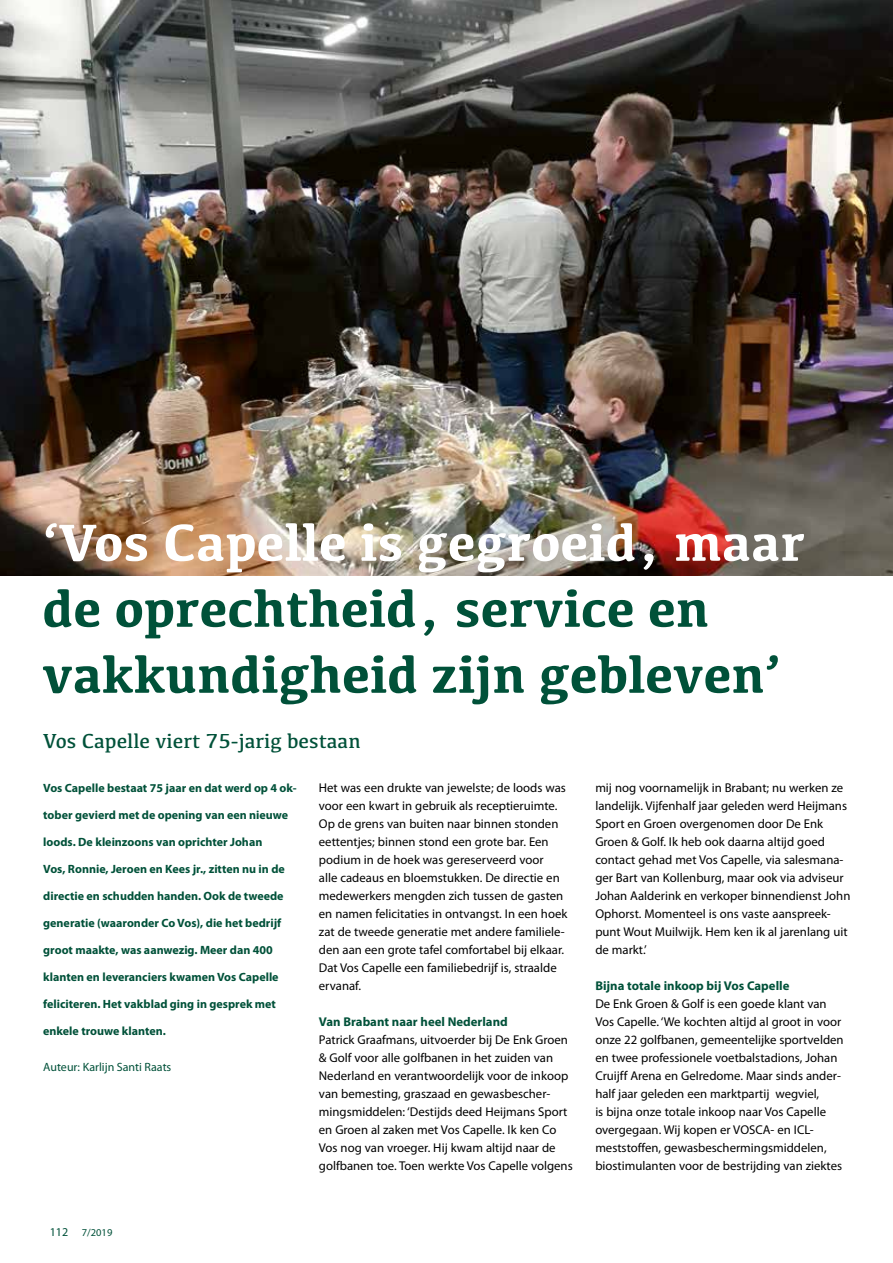
<style>
.page{position:relative;width:893px;height:1263px;background:#fff}
.page>*{position:absolute;margin:0;border:0;box-sizing:border-box;transform-origin:0 0}
.t1{font:700 54px/66px "Kefa";color:#005139}
.t2{font:700 54px "Kefa";color:#fff}
.t3{font:21px "Kefa";color:#005139}
.t4{font:12.75px/18px "Myriad Pro";color:#000}
.t5{font:700 12.75px "Myriad Pro";color:#005139}
.t6{font:700 12px "Myriad Pro";color:#005139}
.t7{font:12px "Myriad Pro";color:#005139}
.t8{font:10.5px "Myriad Pro";color:#005139}
.s1{font-size:12px}
</style>
<div class="page">
<img style="left:0;top:0;width:893px;height:575px">
<h1 class="t2" style="left:43px;top:506px;width:764px">‘Vos Capelle is gegroeid, maar</h1>
<h1 class="t1" style="left:43px;top:573px;width:740px">de oprechtheid, service en vakkundigheid zijn gebleven’</h1>
<h2 class="t3" style="left:43px;top:728px;width:319px">Vos Capelle viert 75-jarig bestaan</h2>
<p class="t6" style="left:43px;top:780px;width:255px">Vos Capelle bestaat 75 jaar en dat werd op 4 ok-</p>
<p class="t6" style="left:43px;top:807px;width:246px">tober gevierd met de opening van een nieuwe</p>
<p class="t6" style="left:43px;top:834px;width:221px">loods. De kleinzoons van oprichter Johan</p>
<p class="t6" style="left:43px;top:861px;width:243px">Vos, Ronnie, Jeroen en Kees jr., zitten nu in de</p>
<p class="t6" style="left:43px;top:888px;width:242px">directie en schudden handen. Ook de tweede</p>
<p class="t6" style="left:43px;top:915px;width:240px">generatie (waaronder Co Vos), die het bedrijf</p>
<p class="t6" style="left:43px;top:942px;width:231px">groot maakte, was aanwezig. Meer dan 400</p>
<p class="t6" style="left:43px;top:969px;width:237px">klanten en leveranciers kwamen Vos Capelle</p>
<p class="t6" style="left:43px;top:996px;width:234px">feliciteren. Het vakblad ging in gesprek met</p>
<p class="t6" style="left:43px;top:1023px;width:124px">enkele trouwe klanten.</p>
<p class="t7" style="left:43px;top:1060px;width:130px">Auteur: Karlijn Santi Raats</p>
<p class="t4" style="left:319px;top:779px;width:250px">Het was een drukte van jewelste; de loods was voor een kwart in gebruik als receptieruimte.<br>Op de grens van buiten naar binnen stonden eettentjes; binnen stond een grote bar. Een podium in de hoek was gereserveerd voor<br>alle cadeaus en bloemstukken. De directie en medewerkers mengden zich tussen de gasten en namen felicitaties in ontvangst. In een hoek zat de tweede generatie met andere familiele&shy;den aan een grote tafel comfortabel bij elkaar.<br>Dat Vos Capelle een familiebedrijf is, straalde ervanaf.</p>
<p class="t5" style="left:319px;top:1013px;width:190px">Van Brabant naar heel Nederland</p>
<p class="t4" style="left:319px;top:1031px;width:255px">Patrick Graafmans, uitvoerder bij De Enk Groen &amp; Golf voor alle golfbanen in het zuiden van Nederland en verantwoordelijk voor de inkoop van bemesting, graszaad en gewasbescher&shy;mingsmiddelen: ‘Destijds deed Heijmans Sport en Groen al zaken met Vos Capelle. Ik ken Co Vos nog van vroeger. Hij kwam altijd naar de golfbanen toe. Toen werkte Vos Capelle volgens</p>
<p class="t8" style="left:50px;top:1226px;width:64px"><span class="s1">112</span> 7/2019</p>
<p class="t4" style="left:595px;top:779px;width:257px">mij nog voornamelijk in Brabant; nu werken ze landelijk. Vijfenhalf jaar geleden werd Heijmans Sport en Groen overgenomen door De Enk Groen &amp; Golf. Ik heb ook daarna altijd goed contact gehad met Vos Capelle, via salesmana&shy;ger Bart van Kollenburg, maar ook via adviseur Johan Aalderink en verkoper binnendienst John Ophorst. Momenteel is ons vaste aanspreek&shy;punt Wout Muilwijk. Hem ken ik al jarenlang uit de markt.’</p>
<p class="t5" style="left:595px;top:977px;width:196px">Bijna totale inkoop bij Vos Capelle</p>
<p class="t4" style="left:595px;top:995px;width:250px">De Enk Groen &amp; Golf is een goede klant van Vos Capelle. ‘We kochten altijd al groot in voor onze 22 golfbanen, gemeentelijke sportvelden en twee professionele voetbalstadions, Johan Cruijff Arena en Gelredome. Maar sinds ander&shy;half jaar geleden een marktpartij wegviel,<br>is bijna onze totale inkoop naar Vos Capelle overgegaan. Wij kopen er VOSCA- en ICL&shy;meststoffen, gewasbeschermingsmiddelen, biostimulanten voor de bestrijding van ziektes</p>
</div>
